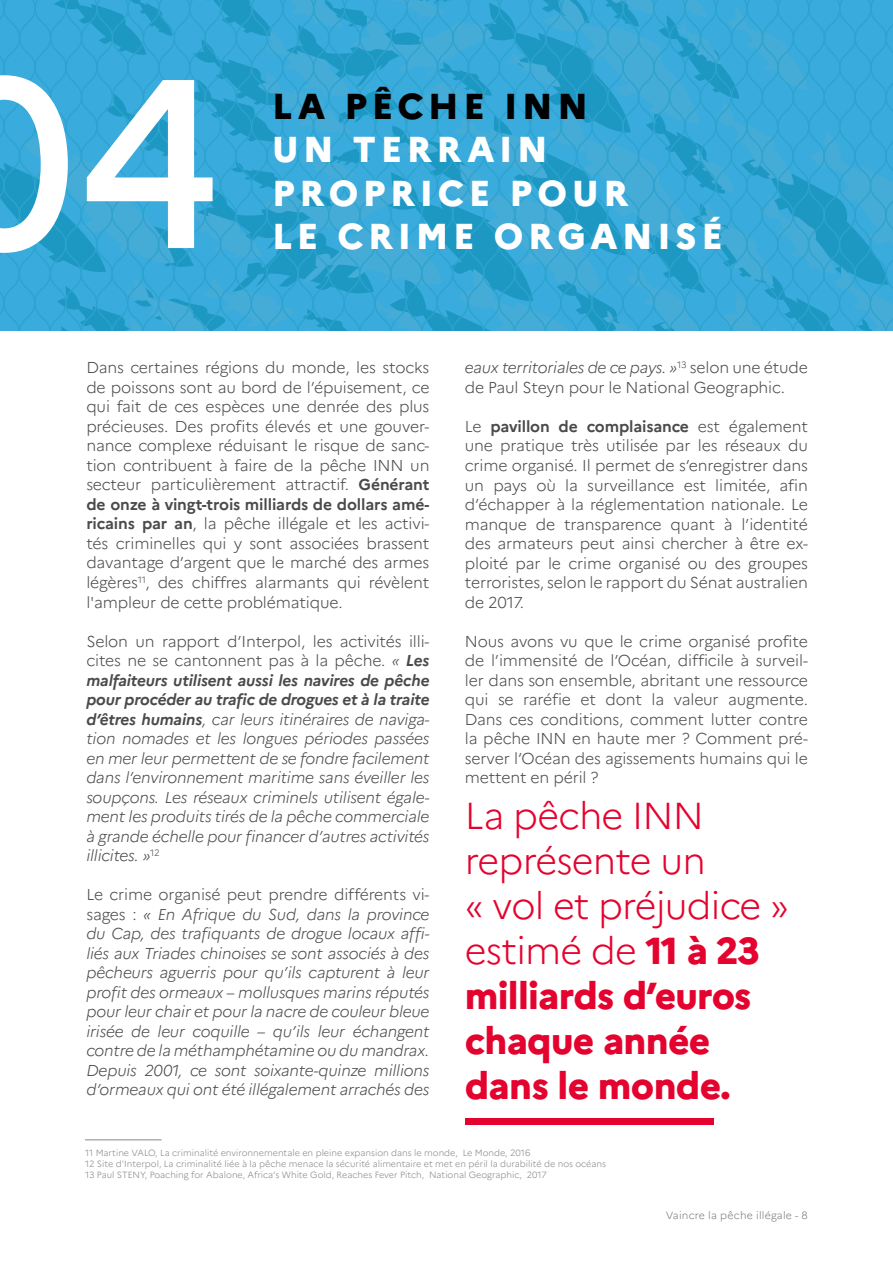
<style>
.page{position:relative;width:893px;height:1263px;background:#fff}
.page>*{position:absolute;margin:0;border:0;box-sizing:border-box;transform-origin:0 0}
.t1{font:500 240px "Marianne";color:#fff}
.t2{font:300 37.5px/45px "Marianne";letter-spacing:-.02em;color:#e4032e}
.t3{font:800 36px/43.2px "Marianne";letter-spacing:.13em;color:#fff}
.t4{font:800 36px "Marianne";letter-spacing:.13em;color:#000}
.t5{font:300 15.75px/19.5px "Marianne";letter-spacing:-.01em;color:#4a4a49;text-align:justify}
.t6{font:italic 300 15.75px/19.5px "Marianne";letter-spacing:-.01em;color:#4a4a49;text-align:justify}
.t7{font:300 10.5px "Marianne";letter-spacing:.02em;color:#7c7b7b}
.t8{font:300 9px/10.8px "Marianne";color:#878786}
.s1{font-weight:700}
.s2{font-style:normal}
.s3{font-style:italic}
.s4{font-weight:800}
</style>
<div class="page">
<hr style="left:85px;top:1139px;width:77px;height:1px;background:#878786">
<div style="left:465px;top:1118px;width:249px;height:6px;background:#e4032e"></div>
<svg style="left:0;top:0;width:893px;height:331px;background:#34a6d5"></svg>
<h1 class="t1" style="left:-68px;top:68px;width:291px">04</h1>
<h3 class="t4" style="left:272px;top:87px;width:317px">LA PÊCHE INN</h3>
<h3 class="t3" style="left:272px;top:129px;width:452px">UN TERRAIN<br>PROPRICE POUR<br>LE CRIME ORGANISÉ</h3>
<p class="t5" style="left:86px;top:359px;width:345px">Dans certaines régions du monde, les stocks de poissons sont au bord de l’épuisement, ce qui fait de ces espèces une denrée des plus précieuses. Des profits élevés et une gouver&shy;nance complexe réduisant le risque de sanc&shy;tion contribuent à faire de la pêche INN un secteur particulièrement attractif. <span class="s1">Générant de onze à vingt-trois milliards de dollars amé&shy;ricains par an</span>, la pêche illégale et les activi&shy;tés criminelles qui y sont associées brassent davantage d’argent que le marché des armes légères<sup>11</sup>, des chiffres alarmants qui révèlent l'ampleur de cette problématique.</p>
<p class="t6" style="left:86px;top:633px;width:345px"><span class="s2">Selon un rapport d’Interpol, les activités illi&shy;cites ne se cantonnent pas à la pêche.</span> « <span class="s1">Les malfaiteurs utilisent aussi les navires de pêche pour procéder au trafic de drogues et à la traite d’êtres humains</span>, car leurs itinéraires de naviga&shy;tion nomades et les longues périodes passées en mer leur permettent de se fondre facilement dans l’environnement maritime sans éveiller les soupçons. Les réseaux criminels utilisent égale&shy;ment les produits tirés de la pêche commerciale à grande échelle pour financer d’autres activités illicites. »<sup>12</sup></p>
<p class="t6" style="left:86px;top:886px;width:345px"><span class="s2">Le crime organisé peut prendre différents vi&shy;sages :</span> « En Afrique du Sud, dans la province du Cap, des trafiquants de drogue locaux affi&shy;liés aux Triades chinoises se sont associés à des pêcheurs aguerris pour qu’ils capturent à leur profit des ormeaux – mollusques marins réputés pour leur chair et pour la nacre de couleur bleue irisée de leur coquille – qu’ils leur échangent contre de la méthamphétamine ou du mandrax.<br>Depuis 2001, ce sont soixante-quinze millions d’ormeaux qui ont été illégalement arrachés des</p>
<p class="t5" style="left:465px;top:359px;width:345px"><span class="s3">eaux territoriales de ce pays. »</span><sup>13</sup> selon une étude de Paul Steyn pour le National Geographic.</p>
<p class="t5" style="left:465px;top:417px;width:345px">Le <span class="s1">pavillon de complaisance</span> est également une pratique très utilisée par les réseaux du crime organisé. Il permet de s’enregistrer dans un pays où la surveillance est limitée, afin d’échapper à la réglementation nationale. Le manque de transparence quant à l’identité des armateurs peut ainsi chercher à être ex&shy;ploité par le crime organisé ou des groupes terroristes, selon le rapport du Sénat australien de 2017.</p>
<p class="t5" style="left:465px;top:632px;width:345px">Nous avons vu que le crime organisé profite de l’immensité de l’Océan, difficile à surveil&shy;ler dans son ensemble, abritant une ressource qui se raréfie et dont la valeur augmente.<br>Dans ces conditions, comment lutter contre la pêche INN en haute mer ? Comment pré&shy;server l’Océan des agissements humains qui le mettent en péril ?</p>
<h2 class="t2" style="left:465px;top:794px;width:326px">La pêche INN représente un<br>« vol et préjudice » estimé de <span class="s4">11 à 23 milliards d’euros chaque année dans le monde.</span></h2>
<p class="t8" style="left:85px;top:1148px;width:522px">11 Martine VALO, La criminalité environnementale en pleine expansion dans le monde, Le Monde, 2016<br>12 Site d'Interpol, La criminalité liée à la pêche menace la sécurité alimentaire et met en péril la durabilité de nos océans<br>13 Paul STENY, Poaching for Abalone, Africa’s White Gold, Reaches Fever Pitch, National Geographic, 2017</p>
<p class="t7" style="left:666px;top:1209px;width:144px">Vaincre la pêche illégale - 8</p>
</div>
